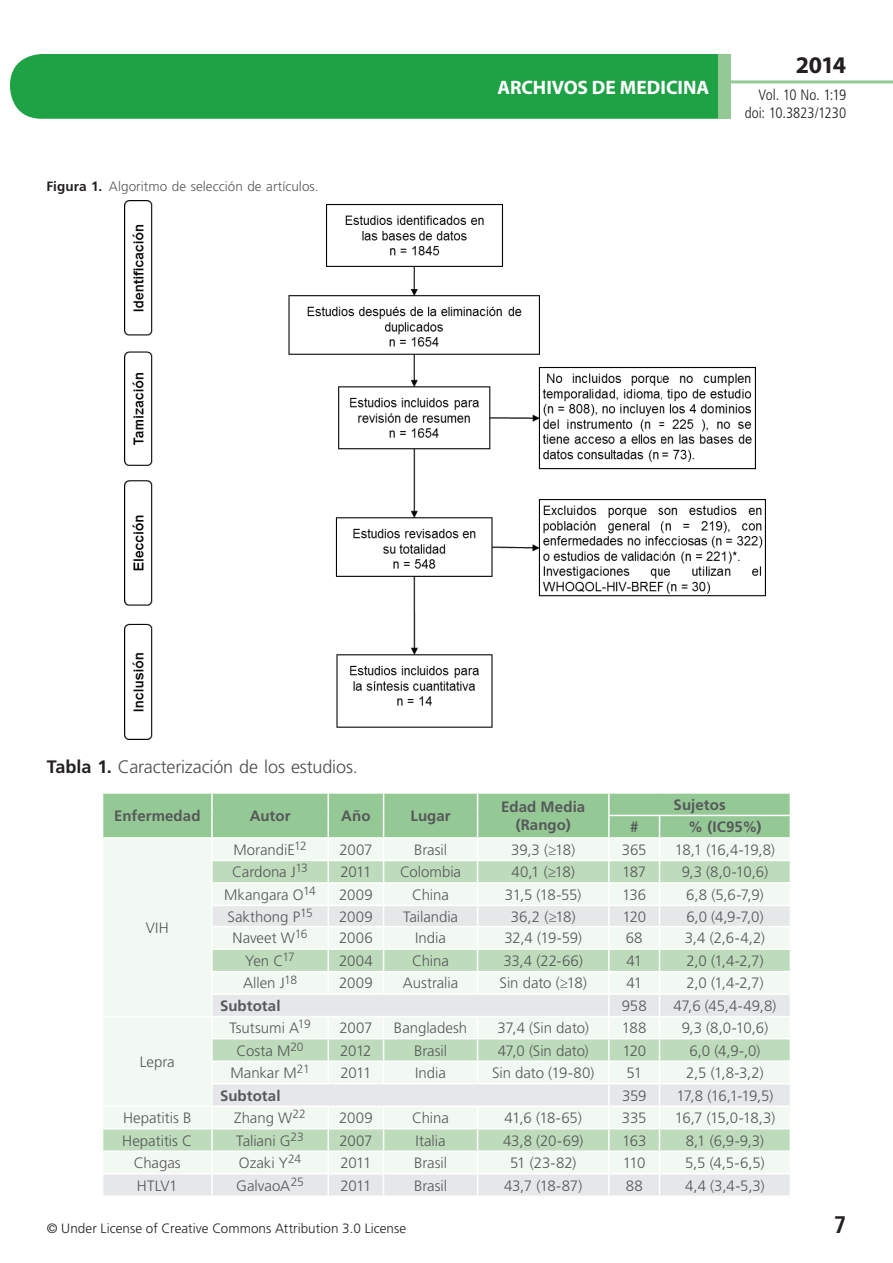
<style>
.page{position:relative;width:893px;height:1263px;background:#fff}
.page>*{position:absolute;margin:0;border:0;box-sizing:border-box;transform-origin:0 0}
.t1{font:700 24px "Myriad Pro";color:#231f20}
.t2{font:700 condensed 24px "Frutiger LT Std";color:#231f20}
.t3{font:700 19.5px "Myriad Pro";letter-spacing:-.005em;color:#fff}
.t4{font:300 18px "Frutiger LT Std";letter-spacing:-.01em;color:#4b4c4d}
.t5{font:300 15px "Frutiger LT Std";letter-spacing:-.005em;color:#57585a}
.t6{font:700 15px/18px "Frutiger LT Std";letter-spacing:.005em;color:#57585a;text-align:center}
.t7{font:300 condensed 15px/18px "Frutiger LT Std";color:#231f20;text-align:right}
.t8{font:300 13.5px "Frutiger LT Std";letter-spacing:.005em;color:#231f20}
.t9{font:300 13.5px "Frutiger LT Std";letter-spacing:.005em;color:#57585a}
.s1{font-weight:700;color:#231f20}
</style>
<div class="page">
<div style="left:10px;top:54px;width:775px;height:65px;background:#1fa245;border-radius:32px"></div>
<div style="left:732px;top:0;width:161px;height:157px;background:#fff"></div>
<hr style="left:730px;top:80px;width:163px;height:3px;background:#94c895">
<div style="left:718px;top:54px;width:13px;height:65px;background:#94c895"></div>
<img style="left:125px;top:201px;width:641px;height:538px">
<svg style="left:102px;top:793px;width:689px;height:402px"></svg>
<hr style="left:659px;top:837px;width:132px;height:2px;background:#fff">
<p class="t9" style="left:47px;top:179px;width:274px"><span class="s1">Figura 1.</span> Algoritmo de selección de artículos.</p>
<h2 class="t3" style="left:497px;top:74px;width:213px">ARCHIVOS DE MEDICINA</h2>
<h1 class="t1" style="left:796px;top:49px;width:52px">2014</h1>
<p class="t7" style="left:745px;top:86px;width:103px">Vol. 10 No. 1:19 doi: 10.3823/1230</p>
<p class="t4" style="left:47px;top:756px;width:313px"><span class="s1">Tabla 1.</span> Caracterización de los estudios.</p>
<p class="t6" style="left:114px;top:807px;width:88px">Enfermedad</p>
<p class="t6" style="left:250px;top:807px;width:42px">Autor</p>
<p class="t6" style="left:341px;top:807px;width:31px">Año</p>
<p class="t6" style="left:410px;top:807px;width:42px">Lugar</p>
<p class="t6" style="left:501px;top:798px;width:85px">Edad Media (Rango)</p>
<p class="t6" style="left:674px;top:796px;width:54px">Sujetos</p>
<p class="t6" style="left:630px;top:818px;width:10px">#</p>
<p class="t6" style="left:688px;top:818px;width:75px">% (IC95%)</p>
<p class="t5" style="left:146px;top:919px;width:24px">VIH</p>
<p class="t5" style="left:140px;top:1053px;width:36px">Lepra</p>
<p class="t5" style="left:233px;top:841px;width:75px">MorandiE<sup>12</sup></p>
<p class="t5" style="left:339px;top:841px;width:35px">2007</p>
<p class="t5" style="left:414px;top:841px;width:34px">Brasil</p>
<p class="t5" style="left:511px;top:841px;width:66px">39,3 (≥18)</p>
<p class="t5" style="left:622px;top:841px;width:26px">365</p>
<p class="t5" style="left:675px;top:841px;width:102px">18,1 (16,4-19,8)</p>
<p class="t5" style="left:232px;top:864px;width:77px">Cardona J<sup>13</sup></p>
<p class="t5" style="left:340px;top:864px;width:32px">2011</p>
<p class="t5" style="left:400px;top:864px;width:63px">Colombia</p>
<p class="t5" style="left:512px;top:864px;width:65px">40,1 (≥18)</p>
<p class="t5" style="left:622px;top:864px;width:26px">187</p>
<p class="t5" style="left:682px;top:864px;width:88px">9,3 (8,0-10,6)</p>
<p class="t5" style="left:224px;top:886px;width:93px">Mkangara O<sup>14</sup></p>
<p class="t5" style="left:339px;top:886px;width:35px">2009</p>
<p class="t5" style="left:412px;top:886px;width:38px">China</p>
<p class="t5" style="left:505px;top:886px;width:78px">31,5 (18-55)</p>
<p class="t5" style="left:622px;top:886px;width:26px">136</p>
<p class="t5" style="left:686px;top:886px;width:79px">6,8 (5,6-7,9)</p>
<p class="t5" style="left:227px;top:908px;width:87px">Sakthong P<sup>15</sup></p>
<p class="t5" style="left:339px;top:908px;width:35px">2009</p>
<p class="t5" style="left:403px;top:908px;width:57px">Tailandia</p>
<p class="t5" style="left:511px;top:908px;width:66px">36,2 (≥18)</p>
<p class="t5" style="left:622px;top:908px;width:25px">120</p>
<p class="t5" style="left:686px;top:908px;width:79px">6,0 (4,9-7,0)</p>
<p class="t5" style="left:233px;top:930px;width:77px">Naveet W<sup>16</sup></p>
<p class="t5" style="left:339px;top:930px;width:35px">2006</p>
<p class="t5" style="left:415px;top:930px;width:32px">India</p>
<p class="t5" style="left:504px;top:930px;width:79px">32,4 (19-59)</p>
<p class="t5" style="left:626px;top:930px;width:18px">68</p>
<p class="t5" style="left:685px;top:930px;width:82px">3,4 (2,6-4,2)</p>
<p class="t5" style="left:245px;top:952px;width:51px">Yen C<sup>17</sup></p>
<p class="t5" style="left:339px;top:952px;width:35px">2004</p>
<p class="t5" style="left:412px;top:952px;width:38px">China</p>
<p class="t5" style="left:503px;top:952px;width:81px">33,4 (22-66)</p>
<p class="t5" style="left:626px;top:952px;width:17px">41</p>
<p class="t5" style="left:686px;top:952px;width:79px">2,0 (1,4-2,7)</p>
<p class="t5" style="left:243px;top:975px;width:55px">Allen J<sup>18</sup></p>
<p class="t5" style="left:339px;top:975px;width:35px">2009</p>
<p class="t5" style="left:403px;top:975px;width:57px">Australia</p>
<p class="t5" style="left:500px;top:975px;width:89px">Sin dato (≥18)</p>
<p class="t5" style="left:626px;top:975px;width:17px">41</p>
<p class="t5" style="left:686px;top:975px;width:79px">2,0 (1,4-2,7)</p>
<p class="t6" style="left:220px;top:997px;width:62px">Subtotal</p>
<p class="t5" style="left:622px;top:997px;width:26px">958</p>
<p class="t5" style="left:674px;top:997px;width:104px">47,6 (45,4-49,8)</p>
<p class="t5" style="left:229px;top:1019px;width:83px">Tsutsumi A<sup>19</sup></p>
<p class="t5" style="left:339px;top:1019px;width:35px">2007</p>
<p class="t5" style="left:394px;top:1019px;width:75px">Bangladesh</p>
<p class="t5" style="left:498px;top:1019px;width:93px">37,4 (Sin dato)</p>
<p class="t5" style="left:622px;top:1019px;width:26px">188</p>
<p class="t5" style="left:682px;top:1019px;width:88px">9,3 (8,0-10,6)</p>
<p class="t5" style="left:237px;top:1042px;width:69px">Costa M<sup>20</sup></p>
<p class="t5" style="left:340px;top:1042px;width:33px">2012</p>
<p class="t5" style="left:414px;top:1042px;width:34px">Brasil</p>
<p class="t5" style="left:498px;top:1042px;width:92px">47,0 (Sin dato)</p>
<p class="t5" style="left:622px;top:1042px;width:25px">120</p>
<p class="t5" style="left:689px;top:1042px;width:73px">6,0 (4,9-,0)</p>
<p class="t5" style="left:230px;top:1064px;width:81px">Mankar M<sup>21</sup></p>
<p class="t5" style="left:340px;top:1064px;width:32px">2011</p>
<p class="t5" style="left:415px;top:1064px;width:32px">India</p>
<p class="t5" style="left:492px;top:1064px;width:104px">Sin dato (19-80)</p>
<p class="t5" style="left:626px;top:1064px;width:17px">51</p>
<p class="t5" style="left:686px;top:1064px;width:79px">2,5 (1,8-3,2)</p>
<p class="t6" style="left:220px;top:1086px;width:62px">Subtotal</p>
<p class="t5" style="left:622px;top:1087px;width:26px">359</p>
<p class="t5" style="left:677px;top:1087px;width:98px">17,8 (16,1-19,5)</p>
<p class="t5" style="left:123px;top:1109px;width:70px">Hepatitis B</p>
<p class="t5" style="left:234px;top:1109px;width:73px">Zhang W<sup>22</sup></p>
<p class="t5" style="left:339px;top:1109px;width:35px">2009</p>
<p class="t5" style="left:412px;top:1109px;width:38px">China</p>
<p class="t5" style="left:505px;top:1109px;width:79px">41,6 (18-65)</p>
<p class="t5" style="left:622px;top:1109px;width:26px">335</p>
<p class="t5" style="left:675px;top:1109px;width:102px">16,7 (15,0-18,3)</p>
<p class="t5" style="left:122px;top:1132px;width:71px">Hepatitis C</p>
<p class="t5" style="left:236px;top:1132px;width:69px">Taliani G<sup>23</sup></p>
<p class="t5" style="left:339px;top:1132px;width:35px">2007</p>
<p class="t5" style="left:416px;top:1132px;width:31px">Italia</p>
<p class="t5" style="left:503px;top:1132px;width:82px">43,8 (20-69)</p>
<p class="t5" style="left:622px;top:1132px;width:26px">163</p>
<p class="t5" style="left:686px;top:1132px;width:80px">8,1 (6,9-9,3)</p>
<p class="t5" style="left:134px;top:1154px;width:48px">Chagas</p>
<p class="t5" style="left:239px;top:1154px;width:64px">Ozaki Y<sup>24</sup></p>
<p class="t5" style="left:340px;top:1154px;width:32px">2011</p>
<p class="t5" style="left:414px;top:1154px;width:34px">Brasil</p>
<p class="t5" style="left:510px;top:1154px;width:68px">51 (23-82)</p>
<p class="t5" style="left:623px;top:1154px;width:24px">110</p>
<p class="t5" style="left:685px;top:1154px;width:81px">5,5 (4,5-6,5)</p>
<p class="t5" style="left:137px;top:1177px;width:42px">HTLV1</p>
<p class="t5" style="left:236px;top:1177px;width:69px">GalvaoA<sup>25</sup></p>
<p class="t5" style="left:340px;top:1177px;width:32px">2011</p>
<p class="t5" style="left:414px;top:1177px;width:34px">Brasil</p>
<p class="t5" style="left:504px;top:1177px;width:80px">43,7 (18-87)</p>
<p class="t5" style="left:626px;top:1177px;width:18px">88</p>
<p class="t5" style="left:685px;top:1177px;width:81px">4,4 (3,4-5,3)</p>
<p class="t8" style="left:47px;top:1220px;width:361px">© Under License of Creative Commons Attribution 3.0 License</p>
<h1 class="t2" style="left:834px;top:1210px;width:14px">7</h1>
</div>
